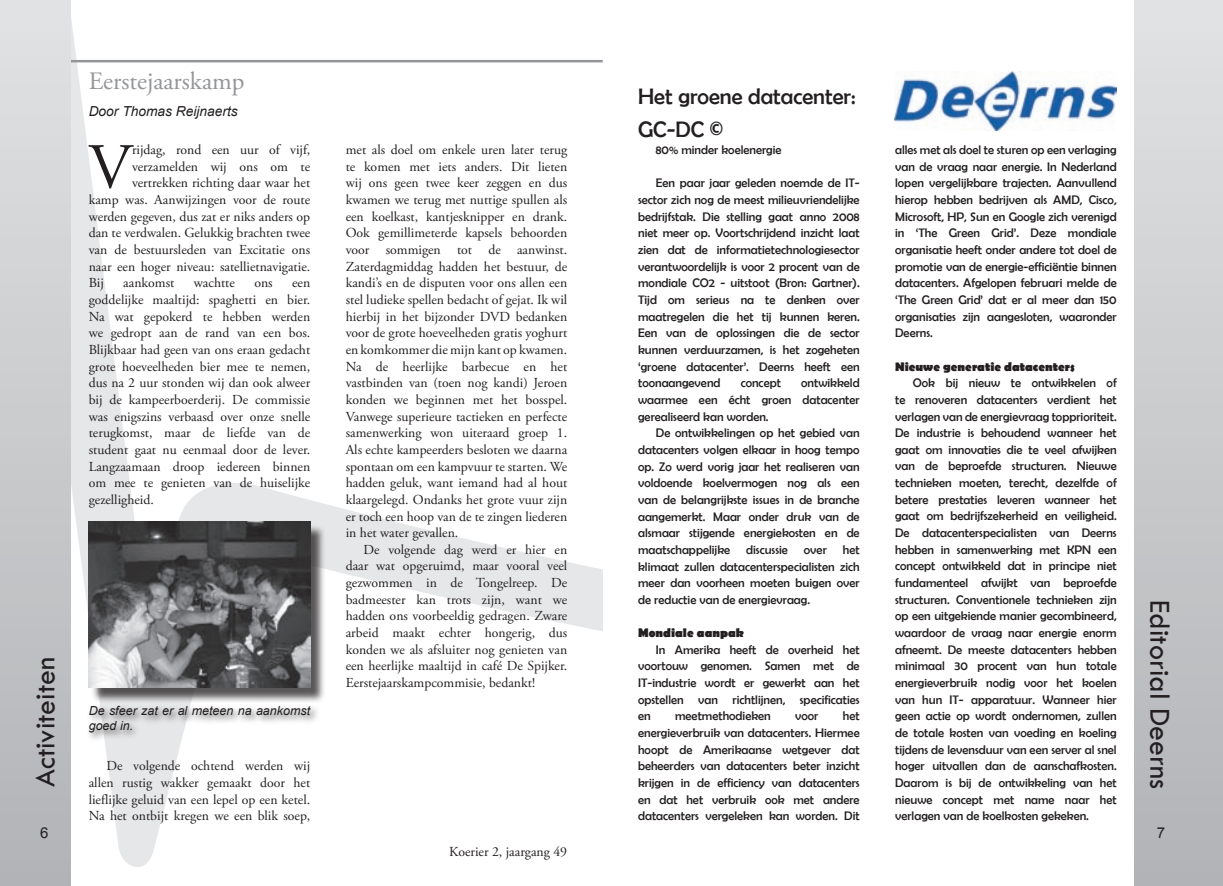
<style>
.page{position:relative;width:1223px;height:886px;background:#fff}
.page>*{position:absolute;margin:0;border:0;box-sizing:border-box;transform-origin:0 0}
.t1{font:64px "Adobe Garamond Pro";color:#231f20}
.t2{font:30px "Tw Cen";color:#231f20}
.t3{font:25px "Adobe Garamond Pro";color:#939598}
.t4{font:22.5px/33.2px "Berlin Sans FB";color:#231f20}
.t5{font:15px "Arial";color:#231f20}
.t6{font:13.75px/16.6px "Adobe Garamond Pro";color:#231f20;text-align:justify}
.t7{font:italic 13.75px "Arial";color:#231f20}
.t8{font:12.5px/16.6px "Berlin Sans FB";color:#231f20;text-align:justify}
.t9{font:700 12.5px "Berlin Sans FB";color:#231f20}
.t10{font:italic 12.5px/15px "Arial";color:#231f20}
</style>
<div class="page">
<svg style="left:71px;top:19px;width:531px;height:848px"></svg>
<div style="left:0;top:0;width:71px;height:886px;background:linear-gradient(to bottom,#e1e2e4,#b2b3b6)"></div>
<div style="left:1134px;top:0;width:88px;height:886px;background:linear-gradient(to bottom,#e1e2e4,#b2b3b6)"></div>
<hr style="left:71px;top:60px;width:531px;height:2px;background:#939598">
<div style="left:91px;top:523px;width:234px;height:180px;background:#231f20;opacity:.75"></div>
<img style="left:89px;top:521px;width:221px;height:167px">
<div style="left:86px;top:702px;width:234px;height:40px;background:#231f20;opacity:.75"></div>
<img style="left:894px;top:71px;width:222px;height:59px">
<h3 class="t3" style="left:89px;top:66px;width:157px">Eerstejaarskamp</h3>
<p class="t7" style="left:89px;top:103px;width:150px">Door Thomas Reijnaerts</p>
<h1 class="t1" style="left:89px;top:129px;width:45px">V</h1>
<p class="t6" style="left:132px;top:142px;width:180px">rijdag, rond een uur of vijf,</p>
<p class="t6" style="left:132px;top:159px;width:180px">verzamelden wij ons om te</p>
<p class="t6" style="left:132px;top:175px;width:180px">vertrekken richting daar waar het</p>
<p class="t6" style="left:89px;top:192px;width:223px">kamp was. Aanwijzingen voor de route</p>
<p class="t6" style="left:89px;top:209px;width:223px">werden gegeven, dus zat er niks anders op</p>
<p class="t6" style="left:89px;top:225px;width:223px">dan te verdwalen. Gelukkig brachten twee</p>
<p class="t6" style="left:89px;top:242px;width:223px">van de bestuursleden van Excitatie ons</p>
<p class="t6" style="left:89px;top:259px;width:223px">naar een hoger niveau: satellietnavigatie.</p>
<p class="t6" style="left:89px;top:275px;width:17px">Bij</p>
<p class="t6" style="left:123px;top:275px;width:53px">aankomst</p>
<p class="t6" style="left:194px;top:275px;width:43px">wachtte</p>
<p class="t6" style="left:254px;top:275px;width:20px">ons</p>
<p class="t6" style="left:89px;top:275px;width:223px;text-indent:203px">een goddelijke maaltijd: spaghetti en bier.<br>Na wat gepokerd te hebben werden we gedropt aan de rand van een bos.<br>Blijkbaar had geen van ons eraan gedacht grote hoeveelheden bier mee te nemen, dus na 2 uur stonden wij dan ook alweer bij de kampeerboerderij. De commissie was enigszins verbaasd over onze snelle terugkomst, maar de liefde van de student gaat nu eenmaal door de lever.<br>Langzaamaan droop iedereen binnen om mee te genieten van de huiselijke gezelligheid.</p>
<h2 class="t2" style="left:27px;top:787px;width:132px;rotate:-90deg">Activiteiten</h2>
<p class="t5" style="left:40px;top:823px;width:10px">6</p>
<p class="t10" style="left:89px;top:703px;width:223px">De sfeer zat er al meteen na aankomst goed in.</p>
<p class="t6" style="left:89px;top:758px;width:223px;text-indent:18px">De volgende ochtend werden wij allen rustig wakker gemaakt door het lieflijke geluid van een lepel op een ketel.<br>Na het ontbijt kregen we een blik soep,</p>
<p class="t6" style="left:346px;top:142px;width:223px">met als doel om enkele uren later terug te komen met iets anders. Dit lieten wij ons geen twee keer zeggen en dus kwamen we terug met nuttige spullen als een koelkast, kantjesknipper en drank.<br>Ook gemillimeterde kapsels behoorden voor sommigen tot de aanwinst.<br>Zaterdagmiddag hadden het bestuur, de kandi’s en de disputen voor ons allen een stel ludieke spellen bedacht of gejat. Ik wil hierbij in het bijzonder DVD bedanken voor de grote hoeveelheden gratis yoghurt en komkommer die mijn kant op kwamen.<br>Na de heerlijke barbecue en het vastbinden van (toen nog kandi) Jeroen konden we beginnen met het bosspel.<br>Vanwege superieure tactieken en perfecte samenwerking won uiteraard groep 1.<br>Als echte kampeerders besloten we daarna spontaan om een kampvuur te starten. We hadden geluk, want iemand had al hout klaargelegd. Ondanks het grote vuur zijn er toch een hoop van de te zingen liederen in het water gevallen.</p>
<p class="t6" style="left:346px;top:542px;width:223px;text-indent:18px">De volgende dag werd er hier en daar wat opgeruimd, maar vooral veel gezwommen in de Tongelreep. De badmeester kan trots zijn, want we hadden ons voorbeeldig gedragen. Zware arbeid maakt echter hongerig, dus konden we als afsluiter nog genieten van een heerlijke maaltijd in café De Spijker.<br>Eerstejaarskampcommisie, bedankt!</p>
<p class="t6" style="left:449px;top:843px;width:119px">Koerier 2, jaargang 49</p>
<h3 class="t4" style="left:638px;top:80px;width:219px">Het groene datacenter:<br>GC-DC ©</h3>
<p class="t8" style="left:656px;top:141px;width:127px">80% minder koelenergie</p>
<p class="t8" style="left:638px;top:175px;width:223px;text-indent:18px">Een paar jaar geleden noemde de IT&shy;sector zich nog de meest milieuvriendelijke bedrijfstak. Die stelling gaat anno 2008 niet meer op. Voortschrijdend inzicht laat zien dat de informatietechnologiesector verantwoordelijk is voor 2 procent van de mondiale CO2 - uitstoot (Bron: Gartner).<br>Tijd om serieus na te denken over maatregelen die het tij kunnen keren.<br>Een van de oplossingen die de sector kunnen verduurzamen, is het zogeheten ‘groene datacenter’. Deerns heeft een toonaangevend</p>
<p class="t8" style="left:638px;top:375px;width:223px;text-indent:163px">ontwikkeld waarmee een écht groen datacenter gerealiseerd kan worden.</p>
<p class="t8" style="left:638px;top:425px;width:223px;text-indent:18px">De ontwikkelingen op het gebied van datacenters volgen elkaar in hoog tempo op. Zo werd vorig jaar het realiseren van voldoende koelvermogen nog als een van de belangrijkste issues in de branche aangemerkt. Maar onder druk van de alsmaar stijgende energiekosten en de maatschappelijke</p>
<p class="t8" style="left:740px;top:375px;width:42px">concept</p>
<p class="t8" style="left:638px;top:541px;width:223px;text-indent:205px">het klimaat zullen datacenterspecialisten zich meer dan voorheen moeten buigen over de reductie van de energievraag.</p>
<p class="t9" style="left:638px;top:626px;width:107px">Mondiale aanpak</p>
<p class="t8" style="left:638px;top:641px;width:223px;text-indent:18px">In Amerika heeft de overheid het voortouw genomen. Samen met de IT-industrie wordt er gewerkt aan het opstellen van richtlijnen, specificaties en</p>
<p class="t8" style="left:746px;top:541px;width:43px">discussie</p>
<p class="t8" style="left:804px;top:541px;width:24px">over</p>
<p class="t8" style="left:675px;top:708px;width:97px">meetmethodieken</p>
<p class="t8" style="left:795px;top:708px;width:25px">voor</p>
<p class="t8" style="left:638px;top:708px;width:223px;text-indent:205px">het energieverbruik van datacenters. Hiermee hoopt de Amerikaanse wetgever dat beheerders van datacenters beter inzicht krijgen in de efficiency van datacenters en dat het verbruik ook met andere datacenters vergeleken kan worden. Dit</p>
<p class="t8" style="left:895px;top:141px;width:223px">alles met als doel te sturen op een verlaging van de vraag naar energie. In Nederland lopen vergelijkbare trajecten. Aanvullend hierop hebben bedrijven als AMD, Cisco, Microsoft, HP, Sun en Google zich verenigd in ‘The Green Grid’. Deze mondiale organisatie heeft onder andere tot doel de promotie van de energie-efficiëntie binnen datacenters. Afgelopen februari melde de ‘The Green Grid’ dat er al meer dan 150 organisaties zijn aangesloten, waaronder Deerns.</p>
<p class="t9" style="left:895px;top:359px;width:181px">Nieuwe generatie datacenters</p>
<p class="t8" style="left:895px;top:374px;width:223px;text-indent:18px">Ook bij nieuw te ontwikkelen of te renoveren datacenters verdient het verlagen van de energievraag topprioriteit.<br>De industrie is behoudend wanneer het gaat om innovaties die te veel afwijken van de beproefde structuren. Nieuwe technieken moeten, terecht, dezelfde of betere prestaties leveren wanneer het gaat om bedrijfszekerheid en veiligheid.<br>De datacenterspecialisten van Deerns hebben in samenwerking met KPN een concept ontwikkeld dat in principe niet fundamenteel afwijkt van beproefde structuren. Conventionele technieken zijn op een uitgekiende manier gecombineerd, waardoor de vraag naar energie enorm afneemt. De meeste datacenters hebben minimaal 30 procent van hun totale energieverbruik nodig voor het koelen van hun IT- apparatuur. Wanneer hier geen actie op wordt ondernomen, zullen de totale kosten van voeding en koeling tijdens de levensduur van een server al snel hoger uitvallen dan de aanschafkosten.<br>Daarom is bij de ontwikkeling van het nieuwe concept met name naar het verlagen van de koelkosten gekeken.</p>
<h2 class="t2" style="left:1178px;top:600px;width:191px;rotate:90deg">Editorial Deerns</h2>
<p class="t5" style="left:1156px;top:823px;width:10px">7</p>
</div>
